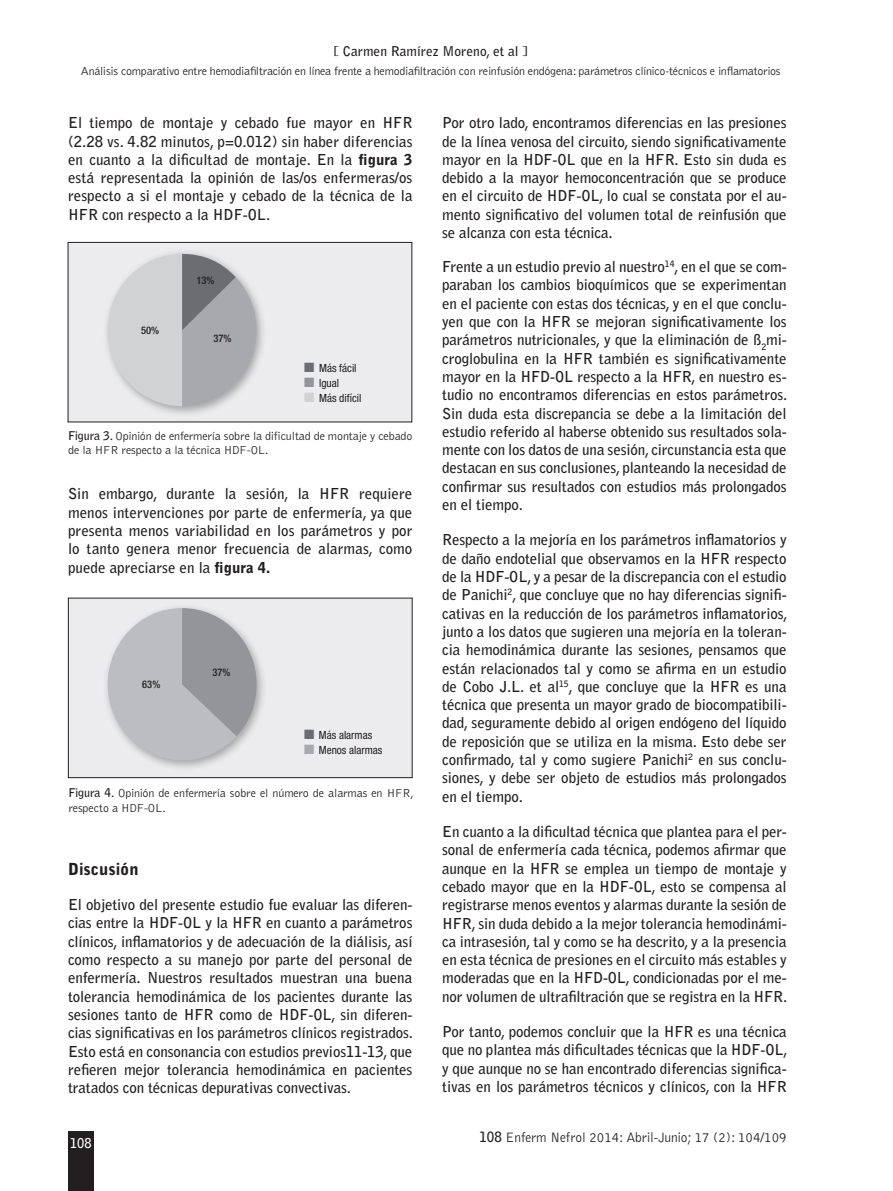
<style>
.page{position:relative;width:893px;height:1191px;background:#fff}
.page>*{position:absolute;margin:0;border:0;box-sizing:border-box;transform-origin:0 0}
._00titul1{font:900 16.5px "Bell Gothic Std";color:#231f20}
.t1{font:700 15px/18.3px "Bell Gothic Std";letter-spacing:-.01em;color:#231f20;text-align:justify}
.t2{font:300 14.1px "Bell Gothic Std";color:#231f20;scale:.95 1}
.t3{font:700 13.5px "Bell Gothic Std";color:#231f20}
.t4{font:700 13.5px "Bell Gothic Std";color:#fff;scale:.95 1}
._00titul1-2{font:300 12px/14.4px "Bell Gothic Std";letter-spacing:-.02em;color:#231f20}
.t5{font:condensed 11.25px "Helvetica Neue LT Std";color:#231f20}
.t6{font:500 condensed 10.5px "Helvetica Neue LT Std";color:#231f20}
.s1{font-weight:900}
.s2{color:#6c6d70}
.s3{color:#939598}
.s4{color:#d1d2d4}
.s5{font-weight:700}
.s6{color:#a8a9ad}
</style>
<div class="page">
<div style="left:68px;top:242px;width:344px;height:180px;background:#ececee"></div>
<div style="left:68px;top:242px;width:344px;height:180px;border:1px solid #231f20"></div>
<div style="left:102px;top:249px;width:166px;height:168px;background:#231f20;opacity:.35"></div>
<svg style="left:108px;top:254px;width:156px;height:152px"></svg>
<div style="left:68px;top:598px;width:344px;height:179px;background:#ececee"></div>
<div style="left:68px;top:598px;width:344px;height:180px;border:1px solid #231f20"></div>
<div style="left:102px;top:603px;width:166px;height:168px;background:#231f20;opacity:.35"></div>
<svg style="left:102px;top:608px;width:155px;height:160px"></svg>
<div style="left:68px;top:1131px;width:26px;height:60px;background:#231f20"></div>
<p class="t3" style="left:334px;top:43px;width:195px">[ Carmen Ramírez Moreno, et al ]</p>
<p class="_00titul1-2" style="left:81px;top:64px;width:701px">Análisis comparativo entre hemodiafiltración en línea frente a hemodiafiltración con reinfusión endógena: parámetros clínico-técnicos e inflamatorios</p>
<p class="t1" style="left:68px;top:114px;width:346px">El tiempo de montaje y cebado fue mayor en HFR (2.28 vs. 4.82 minutos, p=0.012) sin haber diferencias en cuanto a la dificultad de montaje. En la <span class="s1">figura 3 </span>está representada la opinión de las/os enfermeras/os respecto a si el montaje y cebado de la técnica de la HFR con respecto a la HDF-OL.</p>
<p class="t6" style="left:141px;top:324px;width:20px">50%</p>
<p class="t6" style="left:196px;top:274px;width:20px">13%</p>
<p class="t6" style="left:213px;top:332px;width:20px">37%</p>
<p class="t5" style="left:304px;top:362px;width:54px"><span class="s2">■</span> Más fácil</p>
<p class="t5" style="left:304px;top:377px;width:36px"><span class="s3">■</span> Igual</p>
<p class="t5" style="left:304px;top:392px;width:59px"><span class="s4">■</span> Más difícil</p>
<p class="_00titul1-2" style="left:68px;top:428px;width:346px"><span class="s5">Figura 3.</span> Opinión de enfermería sobre la dificultad de montaje y cebado de la HFR respecto a la técnica HDF-OL.</p>
<p class="t1" style="left:68px;top:485px;width:346px">Sin embargo, durante la sesión, la HFR requiere menos intervenciones por parte de enfermería, ya que presenta menos variabilidad en los parámetros y por lo tanto genera menor frecuencia de alarmas, como puede apreciarse en la <span class="s1">figura 4.</span></p>
<p class="t6" style="left:142px;top:678px;width:20px">63%</p>
<p class="t6" style="left:212px;top:666px;width:20px">37%</p>
<p class="t5" style="left:304px;top:728px;width:70px"><span class="s2">■</span> Más alarmas</p>
<p class="t5" style="left:304px;top:743px;width:80px"><span class="s6">■</span> Menos alarmas</p>
<p class="_00titul1-2" style="left:68px;top:786px;width:347px"><span class="s5">Figura 4.</span> Opinión de enfermería sobre el número de alarmas en HFR, respecto a HDF-OL.</p>
<p class="_00titul1" style="left:68px;top:859px;width:72px">Discusión</p>
<p class="t1" style="left:68px;top:895px;width:346px">El objetivo del presente estudio fue evaluar las diferen&shy;cias entre la HDF-OL y la HFR en cuanto a parámetros clínicos, inflamatorios y de adecuación de la diálisis, así como respecto a su manejo por parte del personal de enfermería. Nuestros resultados muestran una buena tolerancia hemodinámica de los pacientes durante las sesiones tanto de HFR como de HDF-OL, sin diferen&shy;cias significativas en los parámetros clínicos registrados.<br>Esto está en consonancia con estudios previos11-13, que refieren mejor tolerancia hemodinámica en pacientes tratados con técnicas depurativas convectivas.</p>
<p class="t1" style="left:442px;top:114px;width:346px">Por otro lado, encontramos diferencias en las presiones de la línea venosa del circuito, siendo significativamente mayor en la HDF-OL que en la HFR. Esto sin duda es debido a la mayor hemoconcentración que se produce en el circuito de HDF-OL, lo cual se constata por el au&shy;mento significativo del volumen total de reinfusión que se alcanza con esta técnica.</p>
<p class="t1" style="left:442px;top:257px;width:347px">Frente a un estudio previo al nuestro<sup>14</sup>, en el que se com&shy;paraban los cambios bioquímicos que se experimentan en el paciente con estas dos técnicas, y en el que conclu&shy;yen que con la HFR se mejoran significativamente los parámetros nutricionales, y que la eliminación de ß<sub>2</sub>mi&shy;croglobulina en la HFR también es significativamente mayor en la HFD-OL respecto a la HFR, en nuestro es&shy;tudio no encontramos diferencias en estos parámetros.<br>Sin duda esta discrepancia se debe a la limitación del estudio referido al haberse obtenido sus resultados sola&shy;mente con los datos de una sesión, circunstancia esta que destacan en sus conclusiones, planteando la necesidad de confirmar sus resultados con estudios más prolongados en el tiempo.</p>
<p class="t1" style="left:442px;top:531px;width:347px">Respecto a la mejoría en los parámetros inflamatorios y de daño endotelial que observamos en la HFR respecto de la HDF-OL, y a pesar de la discrepancia con el estudio de Panichi<sup>2</sup>, que concluye que no hay diferencias signifi&shy;cativas en la reducción de los parámetros inflamatorios, junto a los datos que sugieren una mejoría en la toleran&shy;cia hemodinámica durante las sesiones, pensamos que están relacionados tal y como se afirma en un estudio de Cobo J.L. et al<sup>15</sup>, que concluye que la HFR es una técnica que presenta un mayor grado de biocompatibili&shy;dad, seguramente debido al origen endógeno del líquido de reposición que se utiliza en la misma. Esto debe ser confirmado, tal y como sugiere Panichi<sup>2</sup> en sus conclu&shy;siones, y debe ser objeto de estudios más prolongados en el tiempo.</p>
<p class="t1" style="left:442px;top:822px;width:346px">En cuanto a la dificultad técnica que plantea para el per&shy;sonal de enfermería cada técnica, podemos afirmar que aunque en la HFR se emplea un tiempo de montaje y cebado mayor que en la HDF-OL, esto se compensa al registrarse menos eventos y alarmas durante la sesión de HFR, sin duda debido a la mejor tolerancia hemodinámi&shy;ca intrasesión, tal y como se ha descrito, y a la presencia en esta técnica de presiones en el circuito más estables y moderadas que en la HFD-OL, condicionadas por el me&shy;nor volumen de ultrafiltración que se registra en la HFR.</p>
<p class="t1" style="left:442px;top:1022px;width:347px">Por tanto, podemos concluir que la HFR es una técnica que no plantea más dificultades técnicas que la HDF-OL, y que aunque no se han encontrado diferencias significa&shy;tivas en los parámetros técnicos y clínicos, con la HFR</p>
<p class="t4" style="left:70px;top:1134px;width:24px">108</p>
<p class="t2" style="left:479px;top:1130px;width:325px"><span class="s5">108</span> Enferm Nefrol 2014: Abril-Junio; 17 (2): 104/109</p>
</div>
